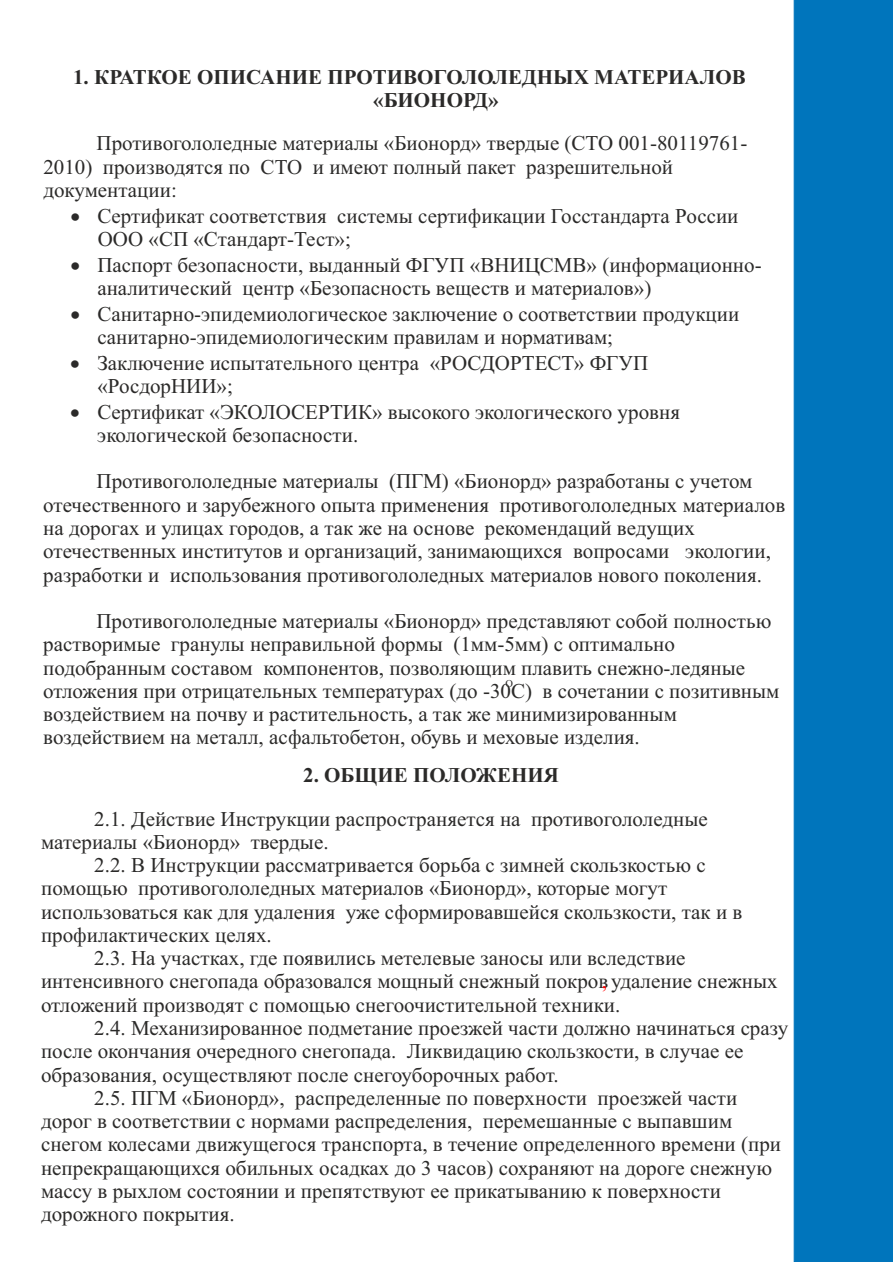
<style>
.page{position:relative;width:893px;height:1262px;background:#fff}
.page>*{position:absolute;margin:0;border:0;box-sizing:border-box;transform-origin:0 0}
.t1{font:21px/23.2px "Times New Roman";color:#2b2a29}
.t2{font:700 21px/23.2px "Times New Roman";color:#2b2a29}
.t3{font:10.5px "Times New Roman";color:#2b2a29}
.s1{color:#f00}
</style>
<div class="page">
<div style="left:793px;top:0;width:100px;height:1262px;background:#0075bc"></div>
<p class="t2" style="left:373px;top:67px;width:374px;text-indent:-300px">1. КРАТКОЕ ОПИСАНИЕ ПРОТИВОГОЛОЛЕДНЫХ МАТЕРИАЛОВ «БИОНОРД»</p>
<p class="t1" style="left:43px;top:134px;width:705px;text-indent:53px">Противогололедные материалы «Бионорд» твердые (СТО 001-80119761-<br>2010) производятся по СТО и имеют полный пакет разрешительной документации:</p>
<p class="t1" style="left:98px;top:206px;width:642px;text-indent:-27px">• Сертификат соответствия системы сертификации Госстандарта России<br>ООО «СП «Стандарт-Тест»;</p>
<p class="t1" style="left:97px;top:255px;width:665px;text-indent:-27px">• Паспорт безопасности, выданный ФГУП «ВНИЦСМВ» (информационно&shy;аналитический центр «Безопасность веществ и материалов»)</p>
<p class="t1" style="left:97px;top:304px;width:643px;text-indent:-27px">• Санитарно-эпидемиологическое заключение о соответствии продукции санитарно-эпидемиологическим правилам и нормативам;</p>
<p class="t1" style="left:97px;top:353px;width:552px;text-indent:-27px">• Заключение испытательного центра «РОСДОРТЕСТ» ФГУП «РосдорНИИ»;</p>
<p class="t1" style="left:97px;top:402px;width:584px;text-indent:-27px">• Сертификат «ЭКОЛОСЕРТИК» высокого экологического уровня экологической безопасности.</p>
<p class="t1" style="left:43px;top:472px;width:743px;text-indent:53px">Противогололедные материалы (ПГМ) «Бионорд» разработаны с учетом отечественного и зарубежного опыта применения противогололедных материалов на дорогах и улицах городов, а так же на основе рекомендаций ведущих отечественных институтов и организаций, занимающихся вопросами экологии, разработки и использования противогололедных материалов нового поколения.</p>
<p class="t1" style="left:43px;top:611px;width:729px;text-indent:53px">Противогололедные материалы «Бионорд» представляют собой полностью растворимые гранулы неправильной формы (1мм-5мм) с оптимально подобранным составом компонентов, позволяющим плавить снежно-ледяные</p>
<p class="t3" style="left:505px;top:680px;width:9px">О</p>
<p class="t1" style="left:43px;top:681px;width:737px">отложения при отрицательных температурах (до -30С) в сочетании с позитивным воздействием на почву и растительность, а так же минимизированным воздействием на металл, асфальтобетон, обувь и меховые изделия.</p>
<p class="t2" style="left:303px;top:766px;width:257px">2. ОБЩИЕ ПОЛОЖЕНИЯ</p>
<p class="t1" style="left:41px;top:809px;width:668px;text-indent:53px">2.1. Действие Инструкции распространяется на противогололедные материалы «Бионорд» твердые.</p>
<p class="t1" style="left:94px;top:855px;width:613px">2.2. В Инструкции рассматривается борьба с зимней скользкостью с</p>
<p class="t1" style="left:41px;top:878px;width:627px">помощью противогололедных материалов «Бионорд», которые могут</p>
<p class="t1" style="left:41px;top:902px;width:702px">использоваться как для удаления уже сформировавшейся скользкости, так и в</p>
<p class="t1" style="left:41px;top:925px;width:232px">профилактических целях.</p>
<p class="t1" style="left:94px;top:948px;width:592px">2.3. На участках, где появились метелевые заносы или вследствие</p>
<p class="t1" style="left:41px;top:971px;width:738px">интенсивного снегопада образовался мощный снежный покров<span class="s1">,</span> удаление снежных</p>
<p class="t1" style="left:41px;top:995px;width:581px">отложений производят с помощью снегоочистительной техники.</p>
<p class="t1" style="left:94px;top:1018px;width:695px">2.4. Механизированное подметание проезжей части должно начинаться сразу</p>
<p class="t1" style="left:41px;top:1041px;width:703px">после окончания очередного снегопада. Ликвидацию скользкости, в случае ее</p>
<p class="t1" style="left:41px;top:1064px;width:519px">образования, осуществляют после снегоуборочных работ.</p>
<p class="t1" style="left:94px;top:1088px;width:644px">2.5. ПГМ «Бионорд», распределенные по поверхности проезжей части</p>
<p class="t1" style="left:41px;top:1111px;width:692px">дорог в соответствии с нормами распределения, перемешанные с выпавшим</p>
<p class="t1" style="left:41px;top:1134px;width:741px">снегом колесами движущегося транспорта, в течение определенного времени (при</p>
<p class="t1" style="left:41px;top:1157px;width:732px">непрекращающихся обильных осадках до 3 часов) сохраняют на дороге снежную</p>
<p class="t1" style="left:41px;top:1181px;width:681px">массу в рыхлом состоянии и препятствуют ее прикатыванию к поверхности</p>
<p class="t1" style="left:41px;top:1204px;width:195px">дорожного покрытия.</p>
</div>
